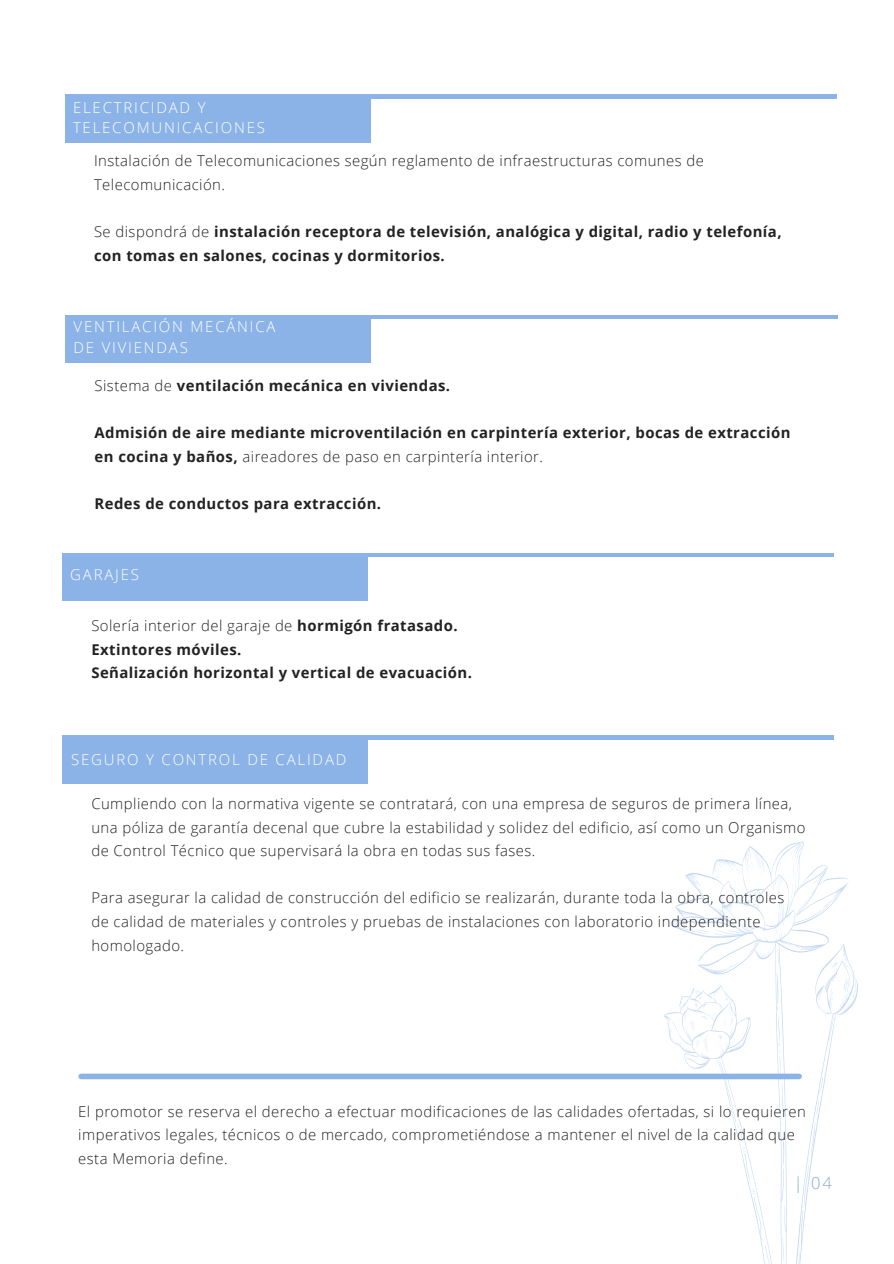
<style>
.page{position:relative;width:894px;height:1264px;background:#fff}
.page>*{position:absolute;margin:0;border:0;box-sizing:border-box;transform-origin:0 0}
.t1{font:300 16.5px "Open Sans";color:#8da7cd}
.t2{font:300 15px/20.2px "Open Sans";letter-spacing:.12em;color:#fff}
.t3{font:300 14.85px/23.7px "Open Sans";letter-spacing:.03em;color:#222}
.t4{font:700 14.85px/23.7px "Open Sans";letter-spacing:.03em;color:#222}
.s1{font-weight:300}
.s2{font-weight:700}
</style>
<div class="page">
<hr style="left:65px;top:95px;width:771px;height:3px;background:#8cb3e7">
<div style="left:65px;top:95px;width:305px;height:47px;background:#8cb3e7"></div>
<svg style="left:663px;top:841px;width:195px;height:422px"></svg>
<svg style="left:815px;top:1099px;width:4px;height:16px"></svg>
<svg style="left:795px;top:1244px;width:5px;height:19px"></svg>
<svg style="left:748px;top:862px;width:4px;height:14px"></svg>
<svg style="left:790px;top:849px;width:3px;height:28px"></svg>
<svg style="left:811px;top:880px;width:5px;height:14px"></svg>
<svg style="left:777px;top:885px;width:3px;height:15px"></svg>
<svg style="left:794px;top:945px;width:9px;height:4px"></svg>
<svg style="left:823px;top:899px;width:9px;height:8px"></svg>
<svg style="left:731px;top:914px;width:4px;height:6px"></svg>
<svg style="left:741px;top:891px;width:18px;height:14px"></svg>
<svg style="left:778px;top:1042px;width:5px;height:83px"></svg>
<svg style="left:776px;top:948px;width:4px;height:66px"></svg>
<svg style="left:782px;top:1131px;width:2px;height:36px"></svg>
<svg style="left:695px;top:879px;width:7px;height:15px"></svg>
<svg style="left:715px;top:874px;width:3px;height:4px"></svg>
<svg style="left:731px;top:868px;width:7px;height:3px"></svg>
<svg style="left:830px;top:953px;width:24px;height:52px"></svg>
<svg style="left:697px;top:929px;width:13px;height:3px"></svg>
<svg style="left:774px;top:927px;width:7px;height:11px"></svg>
<svg style="left:728px;top:961px;width:10px;height:6px"></svg>
<hr style="left:66px;top:315px;width:770px;height:3px;background:#8cb3e7">
<div style="left:66px;top:315px;width:305px;height:47px;background:#8cb3e7"></div>
<hr style="left:63px;top:553px;width:770px;height:3px;background:#8cb3e7">
<div style="left:63px;top:553px;width:304px;height:47px;background:#8cb3e7"></div>
<hr style="left:63px;top:735px;width:770px;height:4px;background:#8cb3e7">
<div style="left:63px;top:735px;width:304px;height:48px;background:#8cb3e7"></div>
<div style="left:81px;top:1073px;width:717px;height:6px;background:#8cb3e7"></div>
<p class="t2" style="left:73px;top:97px;width:193px">ELECTRICIDAD Y<br>TELECOMUNICACIONES</p>
<h1 class="t3" style="left:94px;top:149px;width:611px">Instalación de Telecomunicaciones según reglamento de infraestructuras comunes de<br>Telecomunicación.</h1>
<p class="t4" style="left:94px;top:220px;width:689px"><span class="s1">Se dispondrá de</span> instalación receptora de televisión, analógica y digital, radio y telefonía, con tomas en salones, cocinas y dormitorios.</p>
<p class="t2" style="left:73px;top:316px;width:203px">VENTILACIÓN MECÁNICA<br>DE VIVIENDAS</p>
<p class="t4" style="left:95px;top:373px;width:357px"><span class="s1">Sistema de</span> ventilación mecánica en viviendas.</p>
<p class="t4" style="left:95px;top:420px;width:697px">Admisión de aire mediante microventilación en carpintería exterior, bocas de extracción en cocina y baños, <span class="s1">aireadores de paso en carpintería interior.</span></p>
<h1 class="t4" style="left:95px;top:491px;width:288px">Redes de conductos para extracción.</h1>
<p class="t2" style="left:70px;top:564px;width:70px">GARAJES</p>
<p class="t3" style="left:91px;top:613px;width:368px">Solería interior del garaje de <span class="s2">hormigón fratasado.</span></p>
<h2 class="t4" style="left:91px;top:637px;width:151px">Extintores móviles.</h2>
<p class="t4" style="left:91px;top:660px;width:382px">Señalización horizontal y vertical de evacuación.</p>
<p class="t2" style="left:71px;top:749px;width:277px">SEGURO Y CONTROL DE CALIDAD</p>
<h1 class="t3" style="left:91px;top:791px;width:715px">Cumpliendo con la normativa vigente se contratará, con una empresa de seguros de primera línea, una póliza de garantía decenal que cubre la estabilidad y solidez del edificio, así como un Organismo de Control Técnico que supervisará la obra en todas sus fases.</h1>
<p class="t3" style="left:91px;top:885px;width:694px">Para asegurar la calidad de construcción del edificio se realizarán, durante toda la obra, controles de calidad de materiales y controles y pruebas de instalaciones con laboratorio independiente homologado.</p>
<p class="t3" style="left:78px;top:1098px;width:728px">El promotor se reserva el derecho a efectuar modificaciones de las calidades ofertadas, si lo requieren imperativos legales, técnicos o de mercado, comprometiéndose a mantener el nivel de la calidad que esta Memoria define.</p>
<p class="t1" style="left:793px;top:1171px;width:40px">| 04</p>
</div>
